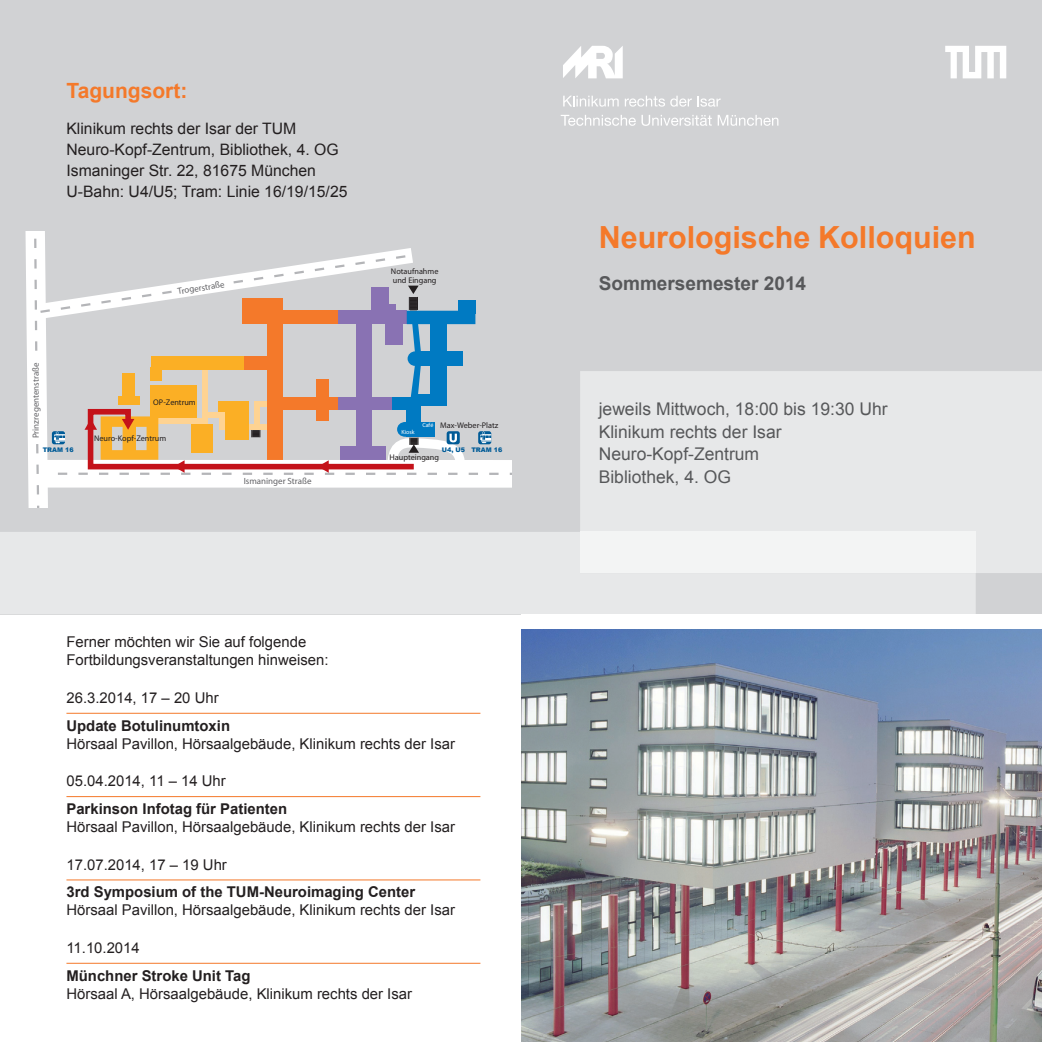
<style>
.page{position:relative;width:1042px;height:1042px;background:#fff}
.page>*{position:absolute;margin:0;border:0;box-sizing:border-box;transform-origin:0 0}
.t1{font:700 30.45px "Arial";color:#f4792a}
.t2{font:700 21px "Arial";color:#f4792a}
.t3{font:700 19.07px "Arial";color:#57585a}
.t4{font:17.5px/22.8px "Arial";color:#57585a}
.t5{font:15.75px/21px "Arial";color:#231f20}
.t6{font:14.88px/17.8px "Arial";color:#231f20}
.t7{font:700 14.88px "Arial";color:#231f20}
.t8{font:700 8.92px "Helvetica Neue";color:#636366}
.t9{font:8.22px/8.6px "TUM Neue Helvetica";color:#231f20}
.t10{font:900 6.3px "Arial";color:#005b97}
.t11{font:700 5.95px "Helvetica Neue";color:#fff}
</style>
<div class="page">
<div style="left:0;top:0;width:1042px;height:614px;background:#d1d2d4"></div>
<svg style="left:563px;top:96px;width:56px;height:11px"></svg>
<svg style="left:625px;top:96px;width:95px;height:11px"></svg>
<svg style="left:561px;top:115px;width:217px;height:11px"></svg>
<svg style="left:563px;top:46px;width:60px;height:32px"></svg>
<svg style="left:945px;top:46px;width:61px;height:32px"></svg>
<div style="left:0;top:532px;width:976px;height:82px;background:#e7e8e9"></div>
<div style="left:580px;top:371px;width:462px;height:202px;background:#e7e8e9"></div>
<div style="left:580px;top:532px;width:396px;height:41px;background:#f3f4f4"></div>
<img style="left:521px;top:629px;width:521px;height:413px">
<hr style="left:66px;top:713px;width:414px;height:1px;background:#f4792a">
<hr style="left:66px;top:796px;width:414px;height:1px;background:#f4792a">
<hr style="left:66px;top:879px;width:414px;height:1px;background:#f4792a">
<hr style="left:66px;top:963px;width:414px;height:1px;background:#f4792a">
<svg style="left:25px;top:231px;width:486px;height:276px"></svg>
<h2 class="t2" style="left:66px;top:77px;width:122px">Tagungsort:</h2>
<p class="t5" style="left:66px;top:118px;width:283px">Klinikum rechts der Isar der TUM Neuro-Kopf-Zentrum, Bibliothek, 4. OG Ismaninger Str. 22, 81675 München U-Bahn: U4/U5; Tram: Linie 16/19/15/25</p>
<p class="t8" style="left:31px;top:438px;width:77px;rotate:-90deg">Prinzregentenstraße</p>
<p class="t8" style="left:177px;top:287px;width:49px;rotate:-9deg">Trogerstraße</p>
<p class="t9" style="left:153px;top:398px;width:44px">OP-Zentrum</p>
<p class="t9" style="left:94px;top:434px;width:74px">Neuro-Kopf-Zentrum</p>
<p class="t9" style="left:391px;top:268px;width:49px">Notaufnahme und Eingang</p>
<p class="t9" style="left:440px;top:421px;width:60px">Max-Weber-Platz</p>
<p class="t11" style="left:422px;top:422px;width:13px">Café</p>
<p class="t11" style="left:402px;top:429px;width:15px">Kiosk</p>
<p class="t10" style="left:43px;top:445px;width:32px">TRAM 16</p>
<p class="t10" style="left:442px;top:445px;width:62px">U4, U5 TRAM 16</p>
<p class="t9" style="left:390px;top:453px;width:51px">Haupteingang</p>
<p class="t8" style="left:244px;top:476px;width:69px">Ismaninger Straße</p>
<p class="t6" style="left:66px;top:633px;width:264px">Ferner möchten wir Sie auf folgende<br>Fortbildungsveranstaltungen hinweisen:</p>
<p class="t6" style="left:66px;top:689px;width:154px">26.3.2014, 17 – 20 Uhr</p>
<p class="t7" style="left:66px;top:715px;width:165px">Update Botulinumtoxin</p>
<p class="t6" style="left:66px;top:734px;width:390px">Hörsaal Pavillon, Hörsaalgebäude, Klinikum rechts der Isar</p>
<p class="t6" style="left:66px;top:772px;width:161px">05.04.2014, 11 – 14 Uhr</p>
<p class="t7" style="left:66px;top:799px;width:222px">Parkinson Infotag für Patienten</p>
<p class="t6" style="left:66px;top:818px;width:390px">Hörsaal Pavillon, Hörsaalgebäude, Klinikum rechts der Isar</p>
<p class="t6" style="left:66px;top:855px;width:162px">17.07.2014, 17 – 19 Uhr</p>
<p class="t7" style="left:66px;top:882px;width:350px">3rd Symposium of the TUM-Neuroimaging Center</p>
<p class="t6" style="left:66px;top:901px;width:390px">Hörsaal Pavillon, Hörsaalgebäude, Klinikum rechts der Isar</p>
<p class="t6" style="left:66px;top:939px;width:75px">11.10.2014</p>
<p class="t7" style="left:66px;top:965px;width:186px">Münchner Stroke Unit Tag</p>
<p class="t6" style="left:66px;top:984px;width:347px">Hörsaal A, Hörsaalgebäude, Klinikum rechts der Isar</p>
<h1 class="t1" style="left:599px;top:217px;width:378px">Neurologische Kolloquien</h1>
<p class="t3" style="left:599px;top:271px;width:209px">Sommersemester 2014</p>
<p class="t4" style="left:599px;top:397px;width:290px">jeweils Mittwoch, 18:00 bis 19:30 Uhr<br>Klinikum rechts der Isar<br>Neuro-Kopf-Zentrum<br>Bibliothek, 4. OG</p>
</div>
